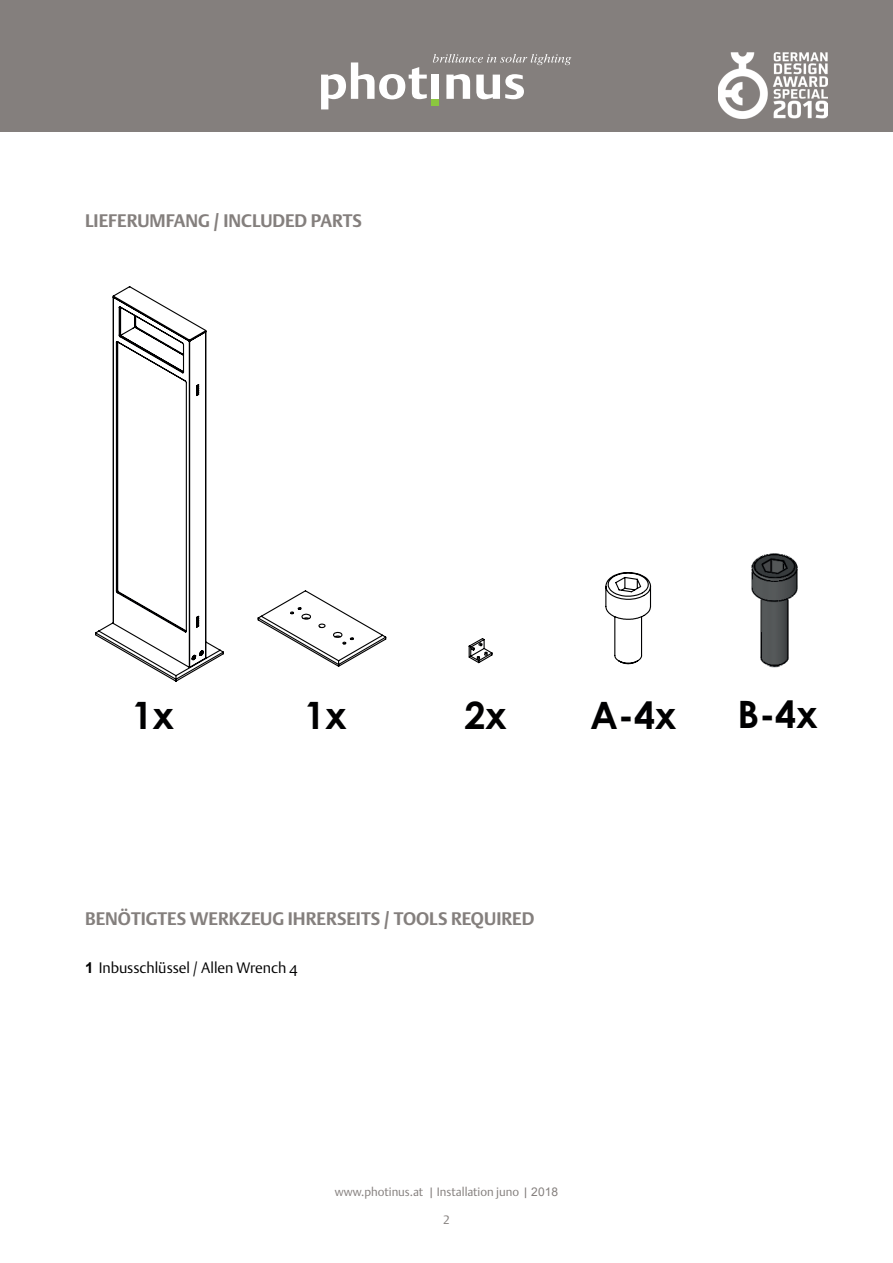
<style>
.page{position:relative;width:893px;height:1263px;background:#fff}
.page>*{position:absolute;margin:0;border:0;box-sizing:border-box;transform-origin:0 0}
.t1{font:700 37.65px "Century Gothic";color:#000001}
.t2{font:700 18px "DTL Argo ST";color:#847f7d}
.t3{font:300 15px "DTL Argo T";letter-spacing:-.005em;color:#000001}
.t4{font:300 12px "DTL Argo T";color:#847f7d}
.s1{font-family:"Arial";font-weight:700}
.s2{font-family:"DTL Argo ST"}
.s3{font-family:"Arial";font-weight:400}
</style>
<div class="page">
<div style="left:0;top:0;width:893px;height:132px;background:#847f7d"></div>
<svg style="left:321px;top:62px;width:106px;height:47px"></svg>
<div style="left:431px;top:75px;width:8px;height:24px;background:#fff"></div>
<svg style="left:446px;top:74px;width:24px;height:25px"></svg>
<svg style="left:476px;top:74px;width:48px;height:25px"></svg>
<div style="left:431px;top:99px;width:8px;height:7px;background:#8bc63f"></div>
<svg style="left:433px;top:54px;width:138px;height:11px"></svg>
<img style="left:718px;top:53px;width:109px;height:66px">
<img style="left:751px;top:553px;width:47px;height:115px">
<svg style="left:95px;top:286px;width:129px;height:396px"></svg>
<svg style="left:257px;top:590px;width:130px;height:77px"></svg>
<svg style="left:468px;top:638px;width:25px;height:26px"></svg>
<svg style="left:605px;top:572px;width:47px;height:93px"></svg>
<p class="t2" style="left:85px;top:210px;width:279px">LIEFERUMFANG / INCLUDED PARTS</p>
<h1 class="t1" style="left:132px;top:686px;width:44px">1x</h1>
<h1 class="t1" style="left:304px;top:686px;width:44px">1x</h1>
<h1 class="t1" style="left:464px;top:686px;width:44px">2x</h1>
<h1 class="t1" style="left:590px;top:686px;width:87px">A-4x</h1>
<h1 class="t1" style="left:737px;top:686px;width:81px">B-4x</h1>
<p class="t2" style="left:85px;top:908px;width:451px">BENÖTIGTES WERKZEUG IHRERSEITS / TOOLS REQUIRED</p>
<p class="t3" style="left:85px;top:958px;width:214px"><span class="s1">1</span> Inbusschlüssel / Allen Wrench <span class="s2">4</span></p>
<p class="t4" style="left:335px;top:1184px;width:225px">www.photinus.at | Installation juno | <span class="s3">2018</span></p>
<p class="t4" style="left:443px;top:1212px;width:8px">2</p>
</div>
